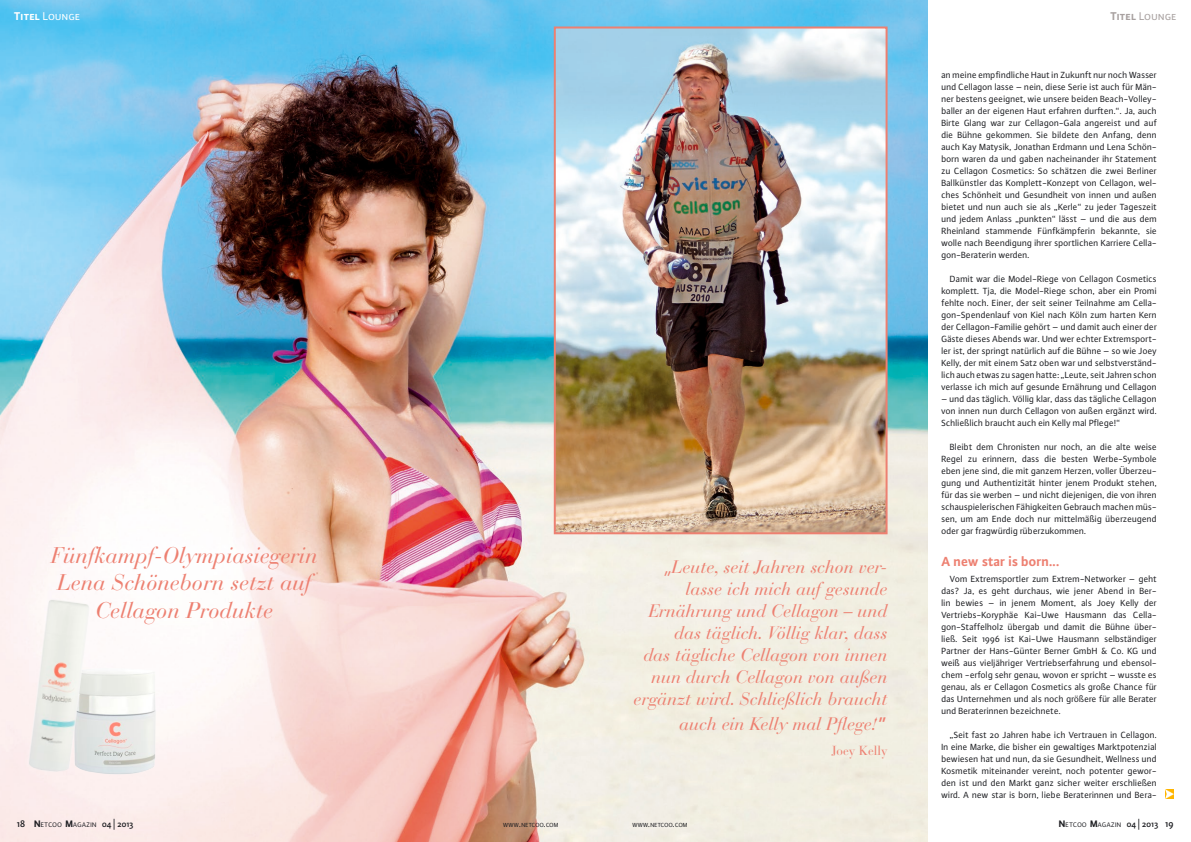
<style>
.page{position:relative;width:1191px;height:842px;background:#fff}
.page>*{position:absolute;margin:0;border:0;box-sizing:border-box;transform-origin:0 0}
.t1{font:italic 22.5px/27.5px "Bauer Bodoni Std";letter-spacing:-.005em;color:#ed8071;text-align:center}
.t2{font:italic 18px/22px "Bauer Bodoni Std";letter-spacing:-.005em;color:#ed8071;text-align:right}
.t3{font:700 14px "Plus Sans";color:#ed8071}
.t4{font:13px "Bauer Bodoni Std";letter-spacing:-.005em;color:#ed8071}
.t5{font:12px "Plus Sans Normal SC";color:#fff}
.t6{font:12px "Plus Sans Normal SC";color:#a8a1a0}
.t7{font:9.5px/12px "Plus Sans Normal";letter-spacing:-.005em;color:#1b1c20;text-align:justify}
.t8{font:7px "Plus Sans Normal";letter-spacing:.03em;color:#1b1c20}
.t9{font:6.3px "Plus Sans Normal";color:#1b1c20}
.s1{font-family:"Plus Sans Bold SC"}
.s2{font-family:"Futura Std";font-style:normal}
.s3{font-family:"Frutiger LT";font-style:normal}
.s4{font-family:"Plus Sans";font-weight:500;font-size:10px}
.s5{font-family:"Plus Sans";font-weight:700;font-size:10px}
.s6{font-family:"Plus Sans";font-weight:500;font-size:9px}
.s7{font-family:"Arial";font-size:9px}
.s8{font-size:9px}
</style>
<div class="page">
<img style="left:0;top:0;width:927px;height:842px">
<svg style="left:1165px;top:790px;width:8px;height:8px"></svg>
<img style="left:557px;top:30px;width:327px;height:501px">
<div style="left:554px;top:27px;width:333px;height:507px;border:2px solid #ed8071"></div>
<img style="left:56px;top:654px;width:116px;height:135px">
<img style="left:11px;top:582px;width:93px;height:203px">
<p class="t5" style="left:14px;top:9px;width:68px"><span class="s1">Titel</span> Lounge</p>
<p class="t6" style="left:1110px;top:9px;width:68px"><span class="s1">Titel</span> Lounge</p>
<h1 class="t1" style="left:51px;top:542px;width:268px">Fünfkampf-Olympiasiegerin<br>Lena Schöneborn setzt auf<br>Cellagon Produkte</h1>
<h2 class="t2" style="left:633px;top:556px;width:256px"><span class="s2">„</span>Leute, seit Jahren schon ver&shy;lasse ich mich auf gesunde<br>Ernährung und Cellagon – und das täglich. Völlig klar, dass<br>das tägliche Cellagon von innen nun durch Cellagon von außen ergänzt wird. Schließlich braucht</h2>
<h2 class="t2" style="left:679px;top:713px;width:210px">auch ein Kelly mal Pflege!<span class="s3">”</span></h2>
<h3 class="t4" style="left:831px;top:743px;width:57px">Joey Kelly</h3>
<p class="t7" style="left:941px;top:69px;width:217px">an meine empfindliche Haut in Zukunft nur noch Wasser und Cellagon lasse – nein, diese Serie ist auch für Män&shy;ner bestens geeignet, wie unsere beiden Beach-Volley&shy;baller an der eigenen Haut erfahren durften.“. Ja, auch Birte Glang war zur Cellagon-Gala angereist und auf die Bühne gekommen. Sie bildete den Anfang, denn auch Kay Matysik, Jonathan Erdmann und Lena Schön&shy;born waren da und gaben nacheinander ihr Statement zu Cellagon Cosmetics: So schätzen die zwei Berliner Ballkünstler das Komplett-Konzept von Cellagon, wel&shy;ches Schönheit und Gesundheit von innen und außen bietet und nun auch sie als „Kerle“ zu jeder Tageszeit und jedem Anlass „punkten“ lässt – und die aus dem Rheinland stammende Fünfkämpferin bekannte, sie wolle nach Beendigung ihrer sportlichen Karriere Cella&shy;gon-Beraterin werden.</p>
<p class="t7" style="left:941px;top:273px;width:217px;text-indent:9px">Damit war die Model-Riege von Cellagon Cosmetics komplett. Tja, die Model-Riege schon, aber ein Promi fehlte noch. Einer, der seit seiner Teilnahme am Cella&shy;gon-Spendenlauf von Kiel nach Köln zum harten Kern der Cellagon-Familie gehört – und damit auch einer der Gäste dieses Abends war. Und wer echter Extremsport&shy;ler ist, der springt natürlich auf die Bühne – so wie Joey Kelly, der mit einem Satz oben war und selbstverständ&shy;lich auch etwas zu sagen hatte: „Leute, seit Jahren schon verlasse ich mich auf gesunde Ernährung und Cellagon</p>
<p class="t7" style="left:941px;top:393px;width:217px">– und das täglich. Völlig klar, dass das tägliche Cellagon von innen nun durch Cellagon von außen ergänzt wird.<br>Schließlich braucht auch ein Kelly mal Pflege!“</p>
<p class="t7" style="left:941px;top:441px;width:217px;text-indent:9px">Bleibt dem Chronisten nur noch, an die alte weise Regel zu erinnern, dass die besten Werbe-Symbole eben jene sind, die mit ganzem Herzen, voller Überzeu&shy;gung und Authentizität hinter jenem Produkt stehen, für das sie werben – und nicht diejenigen, die von ihren schauspielerischen Fähigkeiten Gebrauch machen müs&shy;sen, um am Ende doch nur mittelmäßig überzeugend oder gar fragwürdig rüberzukommen.</p>
<h3 class="t3" style="left:941px;top:553px;width:120px">A new star is born...</h3>
<p class="t7" style="left:941px;top:573px;width:217px;text-indent:9px">Vom Extremsportler zum Extrem-Networker – geht das? Ja, es geht durchaus, wie jener Abend in Ber&shy;lin bewies – in jenem Moment, als Joey Kelly der Vertriebs-Koryphäe Kai-Uwe Hausmann das Cella&shy;gon-Staffelholz übergab und damit die Bühne über&shy;ließ. Seit 1996 ist Kai-Uwe Hausmann selbständiger Partner der Hans-Günter Berner GmbH &amp; Co. KG und weiß aus vieljähriger Vertriebserfahrung und ebensol&shy;chem -erfolg sehr genau, wovon er spricht – wusste es genau, als er Cellagon Cosmetics als große Chance für das Unternehmen und als noch größere für alle Berater und Beraterinnen bezeichnete.</p>
<p class="t7" style="left:941px;top:729px;width:217px;text-indent:9px">„Seit fast 20 Jahren habe ich Vertrauen in Cellagon.<br>In eine Marke, die bisher ein gewaltiges Marktpotenzial bewiesen hat und nun, da sie Gesundheit, Wellness und Kosmetik miteinander vereint, noch potenter gewor&shy;den ist und den Markt ganz sicher weiter erschließen wird. A new star is born, liebe Beraterinnen und Bera-</p>
<p class="t8" style="left:17px;top:820px;width:118px"><span class="s4">18</span> <span class="s5">N</span>ETCOO <span class="s5">M</span>AGAZIN <span class="s6">04</span><span class="s7">│</span><span class="s6">2013</span></p>
<p class="t9" style="left:503px;top:821px;width:57px">WWW<span class="s8">.</span>NETCOO<span class="s8">.</span>COM</p>
<p class="t9" style="left:632px;top:821px;width:57px">WWW<span class="s8">.</span>NETCOO<span class="s8">.</span>COM</p>
<p class="t8" style="left:1058px;top:820px;width:117px"><span class="s5">N</span>ETCOO <span class="s5">M</span>AGAZIN <span class="s6">04</span><span class="s7">│</span><span class="s6">2013</span> <span class="s4">19</span></p>
<p class="t9" style="left:546px;top:821px;width:14px">INFO</p>
</div>
